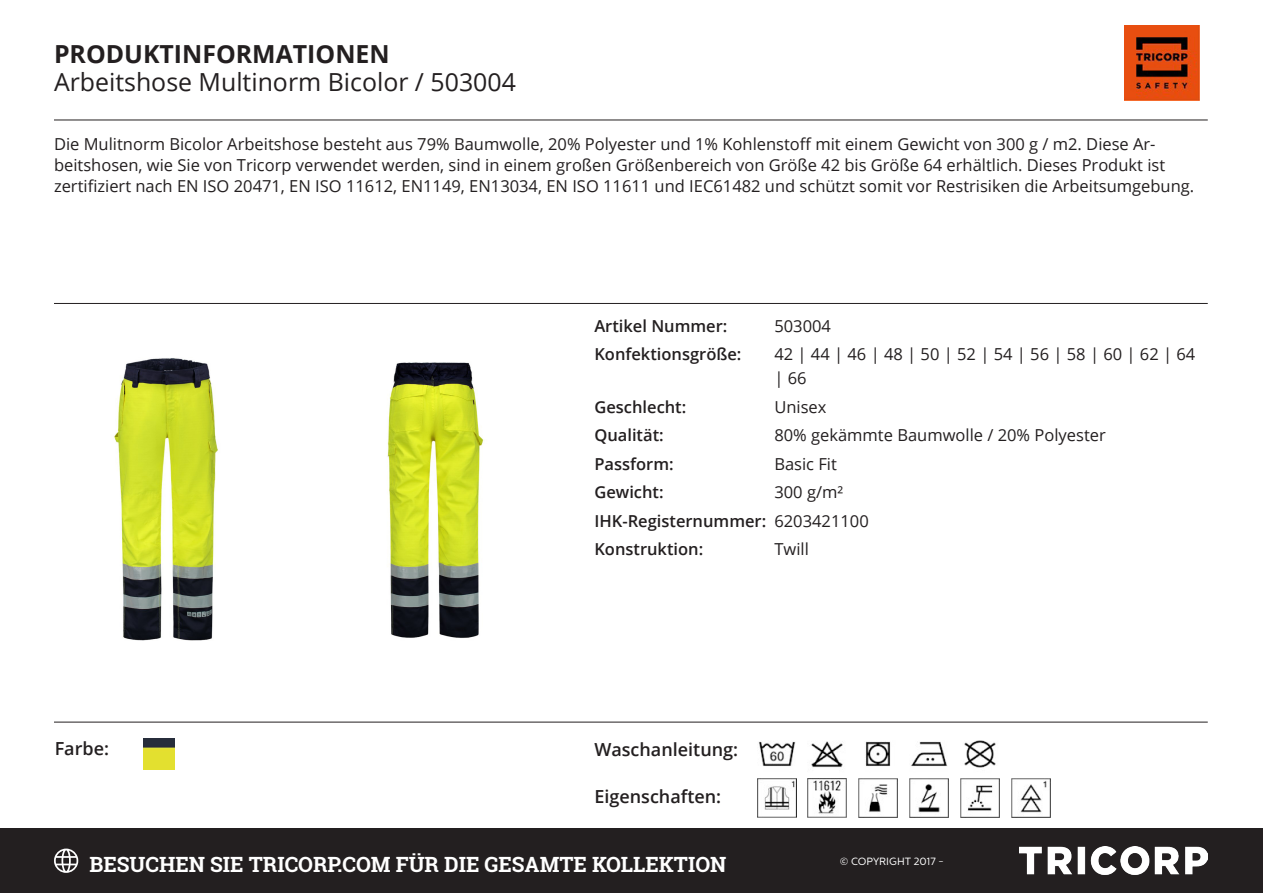
<style>
.page{position:relative;width:1263px;height:893px;background:#fff}
.page>*{position:absolute;margin:0;border:0;box-sizing:border-box;transform-origin:0 0}
.t1{font:24.9px "Open Sans";color:#231f20}
.t2{font:700 24.9px "Open Sans";color:#231f20}
.t3{font:700 21px "Roboto Slab";color:#fff}
.t4{font:600 18px "Open Sans";color:#231f20}
.Kenmerken{font:16.5px/21px "Open Sans";color:#231f20}
.Kenmerk{font:600 16.5px "Open Sans";color:#231f20}
.Kenmerk-2{font:16.5px/24px "Open Sans";color:#231f20}
.t5{font:10.5px "Centrale Sans";color:#fff}
.s1{font-weight:400}
</style>
<div class="page">
<img style="left:1124px;top:26px;width:75px;height:74px">
<img style="left:114px;top:358px;width:104px;height:283px">
<img style="left:387px;top:362px;width:97px;height:276px">
<img style="left:865px;top:741px;width:26px;height:25px">
<img style="left:758px;top:741px;width:38px;height:25px">
<img style="left:811px;top:741px;width:32px;height:27px">
<img style="left:964px;top:740px;width:32px;height:28px">
<img style="left:911px;top:741px;width:37px;height:25px">
<img style="left:859px;top:778px;width:39px;height:39px">
<img style="left:757px;top:778px;width:39px;height:39px">
<img style="left:1011px;top:778px;width:39px;height:39px">
<img style="left:808px;top:778px;width:39px;height:39px">
<img style="left:960px;top:778px;width:39px;height:39px">
<img style="left:909px;top:778px;width:39px;height:39px">
<img style="left:143px;top:738px;width:31px;height:31px">
<hr style="left:54px;top:120px;width:1154px;height:1px;background:#231f20">
<hr style="left:54px;top:303px;width:1154px;height:1px;background:#231f20">
<hr style="left:54px;top:722px;width:1154px;height:1px;background:#231f20">
<div style="left:0;top:828px;width:1263px;height:65px;background:#231f20"></div>
<svg style="left:54px;top:849px;width:24px;height:24px"></svg>
<img style="left:1020px;top:847px;width:188px;height:28px">
<p class="t2" style="left:54px;top:36px;width:337px">PRODUKTINFORMATIONEN</p>
<p class="t1" style="left:54px;top:65px;width:463px">Arbeitshose Multinorm Bicolor / 503004</p>
<p class="Kenmerken" style="left:54px;top:133px;width:1142px">Die Mulitnorm Bicolor Arbeitshose besteht aus 79% Baumwolle, 20% Polyester und 1% Kohlenstoff mit einem Gewicht von 300 g / m2. Diese Ar&shy;beitshosen, wie Sie von Tricorp verwendet werden, sind in einem großen Größenbereich von Größe 42 bis Größe 64 erhältlich. Dieses Produkt ist zertifiziert nach EN ISO 20471, EN ISO 11612, EN1149, EN13034, EN ISO 11611 und IEC61482 und schützt somit vor Restrisiken die Arbeitsumgebung.</p>
<p class="t4" style="left:55px;top:736px;width:56px">Farbe:</p>
<p class="Kenmerk" style="left:594px;top:314px;width:135px">Artikel Nummer:</p>
<p class="Kenmerk-2" style="left:774px;top:313px;width:58px">503004</p>
<p class="Kenmerk" style="left:594px;top:343px;width:149px">Konfektionsgröße:</p>
<p class="Kenmerk-2" style="left:774px;top:342px;width:422px">42 | 44 | 46 | 48 | 50 | 52 | 54 | 56 | 58 | 60 | 62 | 64 | 66</p>
<p class="Kenmerk" style="left:594px;top:395px;width:93px">Geschlecht:</p>
<p class="Kenmerk-2" style="left:774px;top:394px;width:54px">Unisex</p>
<p class="Kenmerk" style="left:594px;top:424px;width:71px">Qualität:</p>
<p class="Kenmerk-2" style="left:774px;top:423px;width:333px">80% gekämmte Baumwolle / 20% Polyester</p>
<p class="Kenmerk" style="left:594px;top:452px;width:81px">Passform:</p>
<p class="Kenmerk-2" style="left:774px;top:451px;width:64px">Basic Fit</p>
<p class="Kenmerk" style="left:594px;top:481px;width:71px">Gewicht:</p>
<p class="Kenmerk-2" style="left:774px;top:480px;width:70px">300 g/m²</p>
<p class="Kenmerk" style="left:594px;top:509px;width:276px">IHK-Registernummer: <span class="s1">6203421100</span></p>
<p class="Kenmerk" style="left:594px;top:538px;width:110px">Konstruktion:</p>
<p class="Kenmerk-2" style="left:774px;top:537px;width:36px">Twill</p>
<p class="t4" style="left:594px;top:737px;width:145px">Waschanleitung:</p>
<p class="t4" style="left:594px;top:784px;width:128px">Eigenschaften:</p>
<p class="t3" style="left:90px;top:850px;width:638px">BESUCHEN SIE TRICORP.COM FÜR DIE GESAMTE KOLLEKTION</p>
<p class="t5" style="left:840px;top:855px;width:106px">© COPYRIGHT 2017 -</p>
</div>
